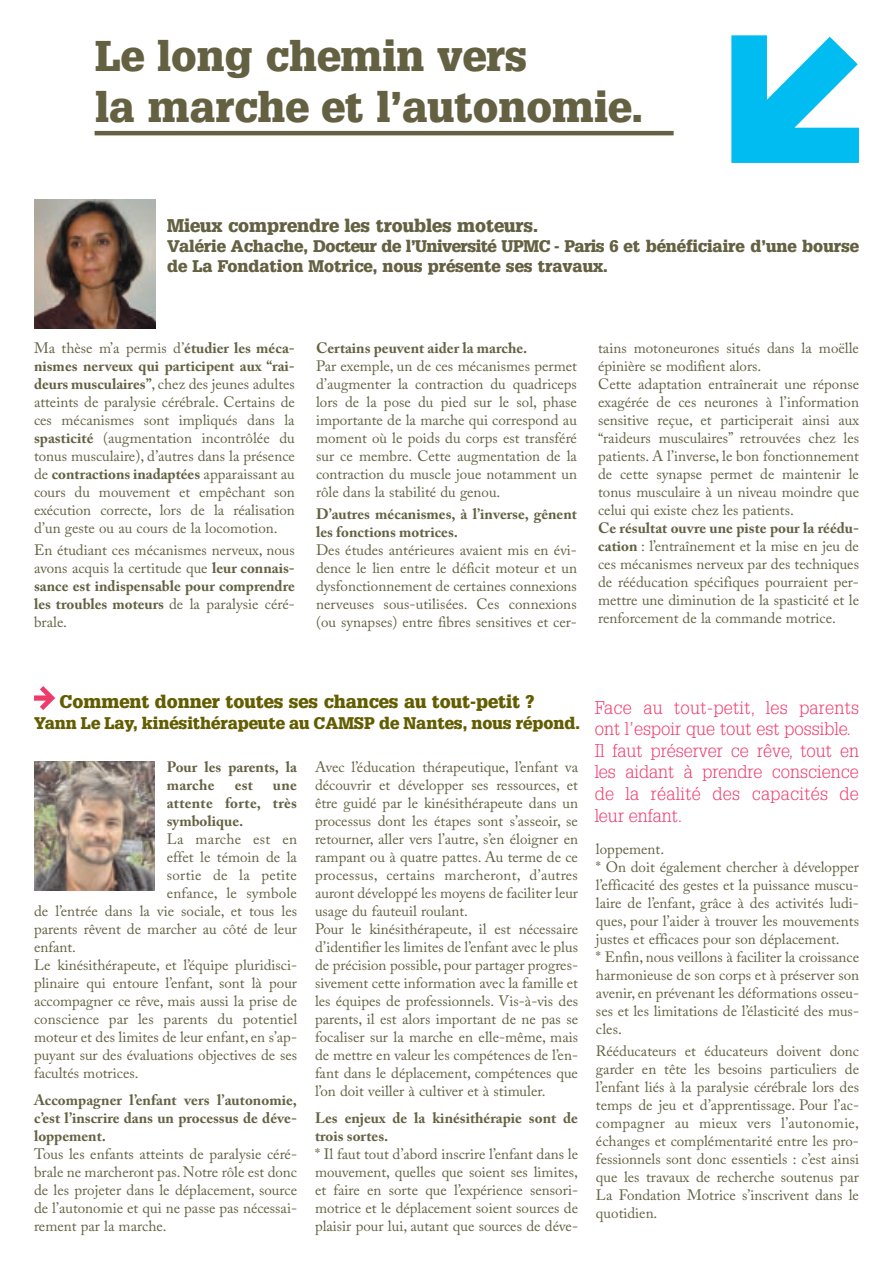
<style>
.page{position:relative;width:893px;height:1263px;background:#fff}
.page>*{position:absolute;margin:0;border:0;box-sizing:border-box;transform-origin:0 0}
.t1{font:900 42px/50.4px "Glypha";color:#646142}
.t2{font:300 18px/21.6px "Glypha";color:#ef3b6b}
.t3{font:900 18px "Glypha";color:#635d00}
.t4{font:900 18px "Glypha";color:#646142}
.t5{font:900 16.5px/19.8px "Glypha";color:#646142}
.t6{font:900 16.5px "Glypha";color:#635d00}
.t7{font:15px/18px "Adobe Caslon Pro";color:#646142;text-align:justify}
.t8{font:700 15px/18px "Adobe Caslon Pro";color:#646142}
.t9{font:15px "Adobe Caslon Pro";letter-spacing:.02em;color:#646142}
.s1{font-weight:700}
</style>
<div class="page">
<svg style="left:731px;top:35px;width:128px;height:128px"></svg>
<hr style="left:95px;top:131px;width:579px;height:4px;background:#646142">
<img style="left:34px;top:199px;width:121px;height:130px">
<img style="left:34px;top:761px;width:121px;height:129px">
<svg style="left:34px;top:686px;width:21px;height:24px"></svg>
<h1 class="t1" style="left:95px;top:34px;width:549px">Le long chemin vers<br>la marche et l’autonomie.</h1>
<p class="t4" style="left:167px;top:218px;width:372px">Mieux comprendre les troubles moteurs.</p>
<p class="t5" style="left:167px;top:237px;width:693px">Valérie Achache, Docteur de l’Université UPMC - Paris 6 et bénéficiaire d’une bourse de La Fondation Motrice, nous présente ses travaux.</p>
<p class="t7" style="left:34px;top:341px;width:262px">Ma thèse m’a permis d’<span class="s1">étudier les méca&shy;nismes nerveux qui participent aux “rai&shy;deurs musculaires”</span>, chez des jeunes adultes atteints de paralysie cérébrale. Certains de ces mécanismes sont impliqués dans la <span class="s1">spasticité</span> (augmentation incontrôlée du tonus musculaire), d’autres dans la présence de <span class="s1">contractions inadaptées</span> apparaissant au cours du mouvement et empêchant son exécution correcte, lors de la réalisation d’un geste ou au cours de la locomotion.</p>
<p class="t7" style="left:34px;top:543px;width:262px">En étudiant ces mécanismes nerveux, nous avons acquis la certitude que <span class="s1">leur connais&shy;sance est indispensable pour comprendre les troubles moteurs</span> de la paralysie céré&shy;brale.</p>
<p class="t8" style="left:316px;top:340px;width:213px">Certains peuvent aider la marche.</p>
<p class="t7" style="left:316px;top:359px;width:262px">Par exemple, un de ces mécanismes permet d’augmenter la contraction du quadriceps lors de la pose du pied sur le sol, phase importante de la marche qui correspond au moment où le poids du corps est transféré sur ce membre. Cette augmentation de la contraction du muscle joue notamment un rôle dans la stabilité du genou.</p>
<p class="t8" style="left:316px;top:507px;width:262px">D’autres mécanismes, à l’inverse, gênent les fonctions motrices.</p>
<p class="t7" style="left:316px;top:543px;width:262px">Des études antérieures avaient mis en évi&shy;dence le lien entre le déficit moteur et un dysfonctionnement de certaines connexions nerveuses sous-utilisées. Ces connexions (ou synapses) entre fibres sensitives et cer-</p>
<p class="t7" style="left:598px;top:341px;width:262px;text-align:left">tains motoneurones situés dans la moëlle épinière se modifient alors.<br>Cette adaptation entraînerait une réponse exagérée de ces neurones à l’information sensitive reçue, et participerait ainsi aux “raideurs musculaires” retrouvées chez les patients. A l’inverse, le bon fonctionnement de cette synapse permet de maintenir le tonus musculaire à un niveau moindre que celui qui existe chez les patients.</p>
<p class="t7" style="left:598px;top:521px;width:262px"><span class="s1">Ce résultat ouvre une piste pour la réédu&shy;cation</span> : l’entraînement et la mise en jeu de ces mécanismes nerveux par des techniques de rééducation spécifiques pourraient per&shy;mettre une diminution de la spasticité et le renforcement de la commande motrice.</p>
<p class="t3" style="left:59px;top:695px;width:477px">Comment donner toutes ses chances au tout-petit ?</p>
<p class="t6" style="left:34px;top:717px;width:548px">Yann Le Lay, kinésithérapeute au CAMSP de Nantes, nous répond.</p>
<p class="t8" style="left:167px;top:760px;width:132px">Pour les parents, la marche</p>
<p class="t8" style="left:235px;top:778px;width:20px">est</p>
<p class="t8" style="left:167px;top:778px;width:132px;text-align:justify;text-indent:106px">une attente forte, très symbolique.</p>
<p class="t9" style="left:167px;top:834px;width:132px">La marche est en</p>
<p class="t7" style="left:167px;top:850px;width:132px">effet le témoin de la</p>
<p class="t9" style="left:167px;top:870px;width:132px">sortie de la petite</p>
<p class="t7" style="left:167px;top:886px;width:132px">enfance, le symbole</p>
<p class="t7" style="left:34px;top:904px;width:265px">de l’entrée dans la vie sociale, et tous les</p>
<p class="t7" style="left:34px;top:922px;width:265px">parents rêvent de marcher au côté de leur</p>
<p class="t7" style="left:34px;top:940px;width:43px">enfant.</p>
<p class="t7" style="left:34px;top:958px;width:265px">Le kinésithérapeute, et l’équipe pluridisci-</p>
<p class="t7" style="left:34px;top:976px;width:265px">plinaire qui entoure l’enfant, sont là pour</p>
<p class="t7" style="left:34px;top:994px;width:265px">accompagner ce rêve, mais aussi la prise de</p>
<p class="t7" style="left:34px;top:1012px;width:265px">conscience par les parents du potentiel</p>
<p class="t7" style="left:34px;top:1030px;width:265px">moteur et des limites de leur enfant, en s’ap-</p>
<p class="t7" style="left:34px;top:1048px;width:265px">puyant sur des évaluations objectives de ses</p>
<p class="t7" style="left:34px;top:1066px;width:106px">facultés motrices.</p>
<p class="t8" style="left:34px;top:1092px;width:265px;text-align:justify">Accompagner l’enfant vers l’autonomie, c’est l’inscrire dans un processus de déve&shy;loppement.</p>
<p class="t7" style="left:34px;top:1146px;width:265px">Tous les enfants atteints de paralysie céré&shy;brale ne marcheront pas. Notre rôle est donc de les projeter dans le déplacement, source de l’autonomie et qui ne passe pas nécessai&shy;rement par la marche.</p>
<p class="t7" style="left:315px;top:760px;width:265px;text-align:left">Avec l’éducation thérapeutique, l’enfant va découvrir et développer ses ressources, et être guidé par le kinésithérapeute dans un processus dont les étapes sont s’asseoir, se retourner, aller vers l’autre, s’en éloigner en rampant ou à quatre pattes. Au terme de ce processus, certains marcheront, d’autres auront développé les moyens de faciliter leur usage du fauteuil roulant.<br>Pour le kinésithérapeute, il est nécessaire d’identifier les limites de l’enfant avec le plus de précision possible, pour partager progres&shy;sivement cette information avec la famille et les équipes de professionnels. Vis-à-vis des parents, il est alors important de ne pas se focaliser sur la marche en elle-même, mais de mettre en valeur les compétences de l’en&shy;fant dans le déplacement, compétences que l’on doit veiller à cultiver et à stimuler.</p>
<p class="t8" style="left:315px;top:1110px;width:265px">Les enjeux de la kinésithérapie sont de trois sortes.</p>
<p class="t7" style="left:315px;top:1146px;width:265px">* Il faut tout d’abord inscrire l’enfant dans le mouvement, quelles que soient ses limites, et faire en sorte que l’expérience sensori&shy;motrice et le déplacement soient sources de plaisir pour lui, autant que sources de déve-</p>
<p class="t2" style="left:595px;top:698px;width:266px">Face au tout-petit, les parents ont l’espoir que tout est possible.<br>Il faut préserver ce rêve, tout en les aidant à prendre conscience de la réalité des capacités de leur enfant.</p>
<p class="t7" style="left:596px;top:842px;width:265px;text-align:left">loppement.<br>* On doit également chercher à développer l’efficacité des gestes et la puissance muscu&shy;laire de l’enfant, grâce à des activités ludi&shy;ques, pour l’aider à trouver les mouvements justes et efficaces pour son déplacement.<br>* Enfin, nous veillons à faciliter la croissance harmonieuse de son corps et à préserver son avenir, en prévenant les déformations osseu&shy;ses et les limitations de l’élasticité des mus&shy;cles.</p>
<p class="t7" style="left:596px;top:1044px;width:265px">Rééducateurs et éducateurs doivent donc garder en tête les besoins particuliers de l’enfant liés à la paralysie cérébrale lors des temps de jeu et d’apprentissage. Pour l’ac&shy;compagner au mieux vers l’autonomie, échanges et complémentarité entre les pro&shy;fessionnels sont donc essentiels : c’est ainsi que les travaux de recherche soutenus par La Fondation Motrice s’inscrivent dans le quotidien.</p>
</div>
